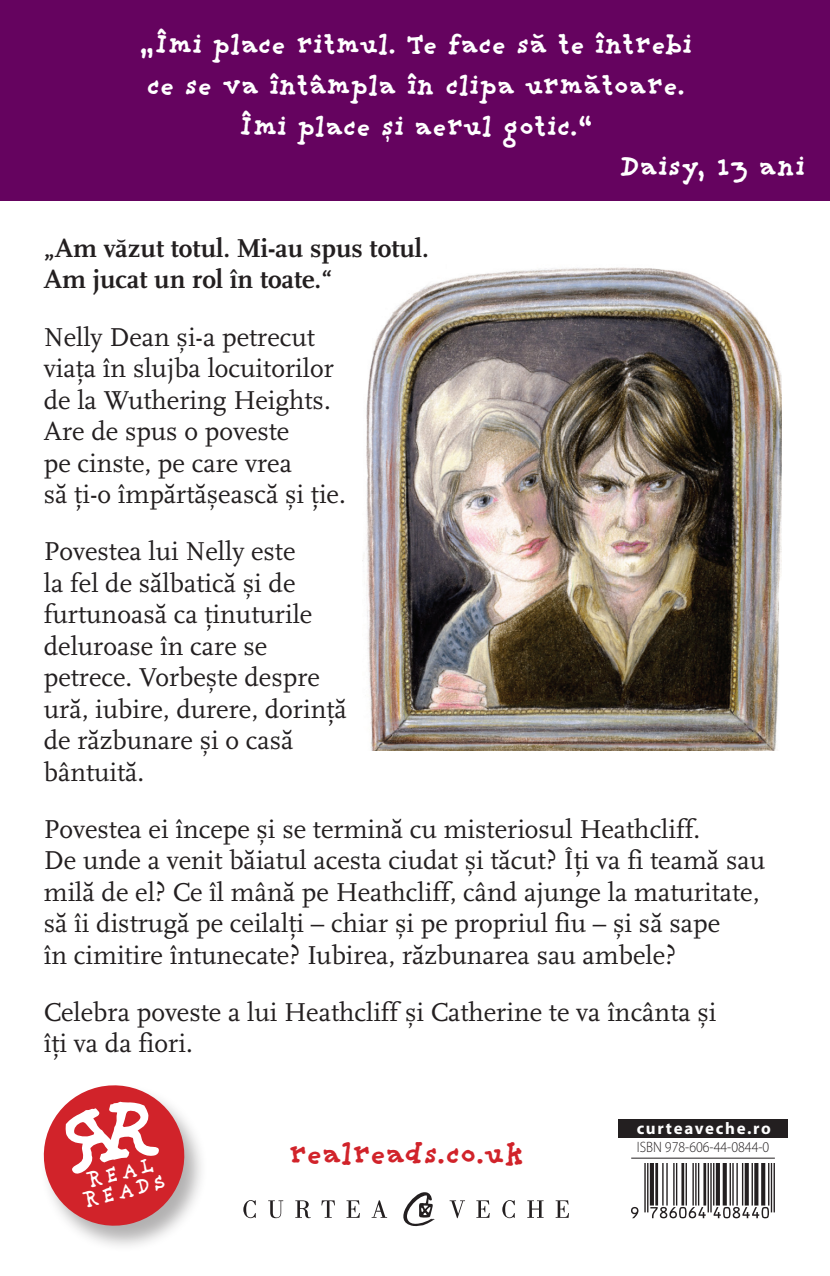
<style>
.page{position:relative;width:830px;height:1276px;background:#fff}
.page>*{position:absolute;margin:0;border:0;box-sizing:border-box;transform-origin:0 0}
.t1{font:700 31.5px "Providence";color:#d1232a}
.t2{font:700 29.25px "Providence";color:#fff}
.t3{font:28.35px "Providence Caps";color:#fff}
.t4{font:27px/31.5px "Scala";color:#231f20}
.t5{font:700 27px/31.5px "Scala";color:#231f20}
.t6{font:700 16.88px "Myriad Pro";letter-spacing:.1em;color:#fff}
.t7{font:300 15.08px "Myriad Pro";color:#231f20;scale:.92 1}
</style>
<div class="page">
<div style="left:0;top:0;width:829px;height:201px;background:#65035f"></div>
<hr style="left:829px;top:0;width:1px;height:1276px;background:#65035f">
<img style="left:362px;top:267px;width:419px;height:484px">
<svg style="left:243px;top:1192px;width:325px;height:35px"></svg>
<hr style="left:631px;top:1157px;width:143px;height:1px;background:#231f20">
<div style="left:618px;top:1118px;width:169px;height:19px;background:#231f20"></div>
<div style="left:39px;top:1084px;width:169px;height:168px;background:#231f20;opacity:.35"></div>
<svg style="left:631px;top:1163px;width:143px;height:55px"></svg>
<svg style="left:44px;top:1084px;width:140px;height:141px;background:#d74e54"></svg>
<p class="t2" style="left:139px;top:27px;width:554px">„Îmi place ritmul. Te face să te întrebi</p>
<p class="t2" style="left:146px;top:68px;width:540px">ce se va întâmpla în clipa următoare.</p>
<p class="t2" style="left:239px;top:108px;width:354px">Îmi place şi aerul gotic.“</p>
<p class="t2" style="left:619px;top:149px;width:187px">Daisy, 13 ani</p>
<p class="t5" style="left:44px;top:230px;width:386px">„Am văzut totul. Mi-au spus totul.<br>Am jucat un rol în toate.“</p>
<p class="t4" style="left:44px;top:321px;width:303px">Nelly Dean şi-a petrecut viaţa în slujba locuitorilor de la Wuthering Heights.<br>Are de spus o poveste<br>pe cinste, pe care vrea<br>să ţi-o împărtăşească şi ţie.</p>
<p class="t4" style="left:44px;top:536px;width:304px">Povestea lui Nelly este<br>la fel de sălbatică şi de furtunoasă ca ţinuturile deluroase în care se petrece. Vorbeşte despre ură, iubire, durere, dorinţă de răzbunare şi o casă bântuită.</p>
<p class="t4" style="left:44px;top:813px;width:722px">Povestea ei începe şi se termină cu misteriosul Heathcliff.<br>De unde a venit băiatul acesta ciudat şi tăcut? Îţi va fi teamă sau milă de el? Ce îl mână pe Heathcliff, când ajunge la maturitate, să îi distrugă pe ceilalţi – chiar şi pe propriul fiu – şi să sape<br>în cimitire întunecate? Iubirea, răzbunarea sau ambele?</p>
<p class="t4" style="left:44px;top:996px;width:673px">Celebra poveste a lui Heathcliff şi Catherine te va încânta şi îţi va da fiori.</p>
<p class="t3" style="left:82px;top:1161px;width:72px;rotate:-13deg">real</p>
<p class="t3" style="left:78px;top:1181px;width:88px;rotate:-13deg">reads</p>
<p class="t1" style="left:288px;top:1134px;width:236px">realreads.co.uk</p>
<p class="t6" style="left:636px;top:1117px;width:136px">curteaveche.ro</p>
<p class="t7" style="left:636px;top:1138px;width:145px">ISBN 978-606-44-0844-0</p>
</div>
